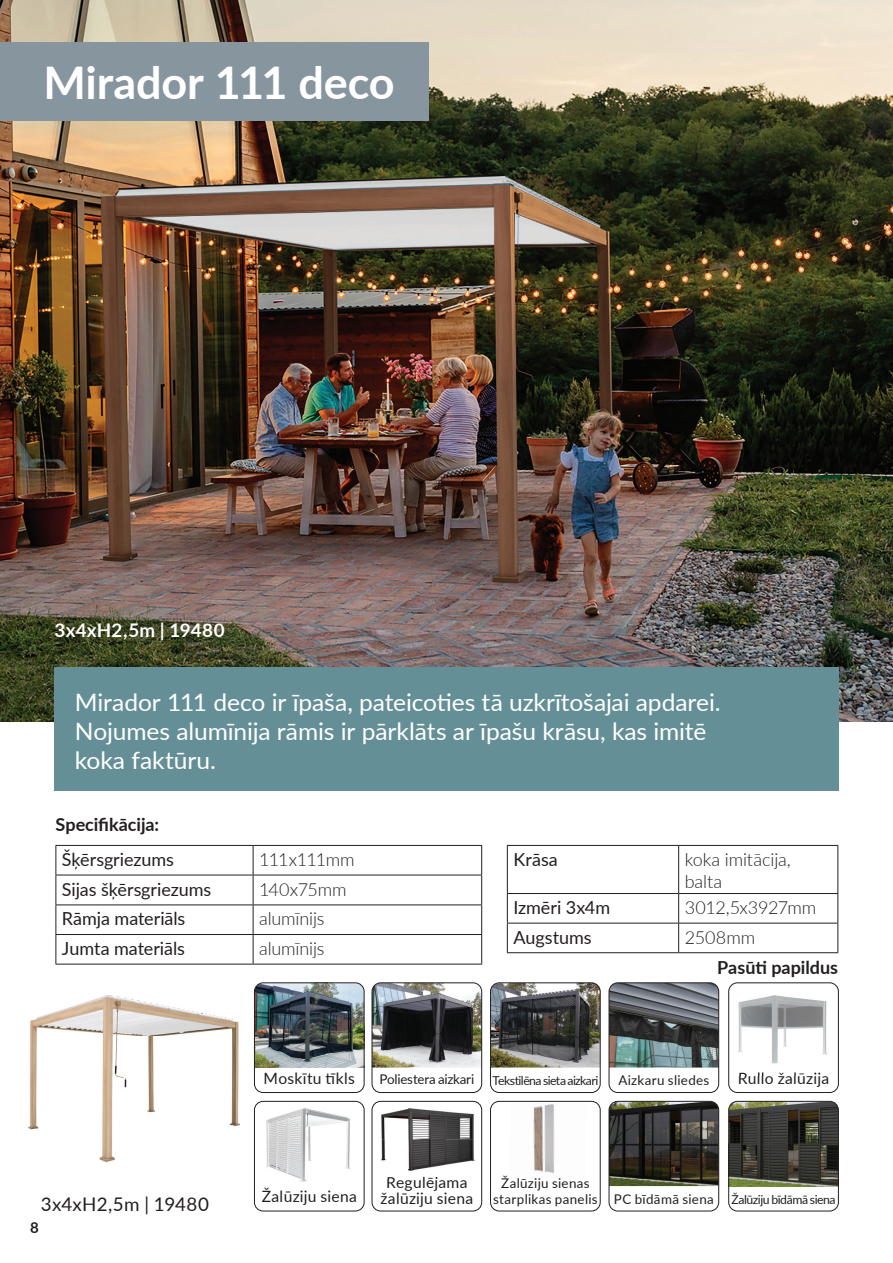
<style>
.page{position:relative;width:893px;height:1263px;background:#fff}
.page>*{position:absolute;margin:0;border:0;box-sizing:border-box;transform-origin:0 0}
.t1{font:700 45px "Lato";letter-spacing:-.005em;color:#fff}
.t2{font:24px/28.8px "Lato";letter-spacing:-.005em;color:#fff}
.t3{font:700 18.75px "Lato";letter-spacing:.015em;color:#fff}
.t4{font:18.75px "Lato";letter-spacing:.01em;color:#231f20}
.t5{font:18px "Lato";letter-spacing:-.005em;color:#231f20}
.t6{font:300 18px/21.6px "Lato";letter-spacing:-.01em;color:#231f20}
.t7{font:700 18px "Lato";color:#231f20}
.t8{font:300 18px "Lato";letter-spacing:-.04em;color:#231f20}
.t9{font:15.6px/15.6px "Lato";letter-spacing:.02em;color:#231f20;text-align:center}
.t10{font:700 15px "Lato";color:#231f20}
.t11{font:13.35px/15.6px "Lato";letter-spacing:.02em;color:#231f20;text-align:center}
.t12{font:13.35px "Lato";letter-spacing:-.015em;color:#231f20}
.t13{font:12.3px "Lato";letter-spacing:-.04em;color:#231f20}
</style>
<div class="page">
<img style="left:0;top:0;width:893px;height:722px">
<div style="left:0;top:42px;width:428px;height:79px;background:#87959f"></div>
<div style="left:54px;top:668px;width:784px;height:123px;background:#658f97"></div>
<hr style="left:56px;top:845px;width:197px;height:1px;background:#231f20">
<hr style="left:253px;top:845px;width:229px;height:1px;background:#231f20">
<hr style="left:56px;top:875px;width:197px;height:1px;background:#231f20">
<hr style="left:253px;top:875px;width:229px;height:1px;background:#231f20">
<hr style="left:56px;top:904px;width:197px;height:1px;background:#231f20">
<hr style="left:253px;top:904px;width:229px;height:1px;background:#231f20">
<hr style="left:56px;top:934px;width:197px;height:1px;background:#231f20">
<svg style="left:56px;top:846px;width:1px;height:118px"></svg>
<hr style="left:253px;top:934px;width:229px;height:1px;background:#231f20">
<svg style="left:253px;top:846px;width:1px;height:118px"></svg>
<svg style="left:481px;top:846px;width:1px;height:118px"></svg>
<hr style="left:56px;top:964px;width:197px;height:1px;background:#231f20">
<hr style="left:253px;top:964px;width:229px;height:1px;background:#231f20">
<hr style="left:507px;top:845px;width:172px;height:1px;background:#231f20">
<hr style="left:507px;top:846px;width:1px;height:47px;background:#231f20">
<hr style="left:679px;top:845px;width:159px;height:1px;background:#231f20">
<hr style="left:678px;top:846px;width:1px;height:47px;background:#231f20">
<hr style="left:837px;top:846px;width:1px;height:47px;background:#231f20">
<hr style="left:507px;top:893px;width:172px;height:1px;background:#231f20">
<hr style="left:679px;top:893px;width:159px;height:1px;background:#231f20">
<hr style="left:507px;top:923px;width:172px;height:1px;background:#231f20">
<svg style="left:507px;top:894px;width:1px;height:58px"></svg>
<hr style="left:679px;top:923px;width:159px;height:1px;background:#231f20">
<svg style="left:678px;top:894px;width:1px;height:58px"></svg>
<svg style="left:837px;top:894px;width:1px;height:58px"></svg>
<hr style="left:507px;top:952px;width:172px;height:1px;background:#231f20">
<hr style="left:679px;top:952px;width:159px;height:1px;background:#231f20">
<svg style="left:254px;top:1101px;width:110px;height:110px"></svg>
<div style="left:254px;top:1101px;width:110px;height:110px;border:1px solid #231f20;border-radius:9px"></div>
<img style="left:372px;top:983px;width:110px;height:109px">
<div style="left:372px;top:982px;width:110px;height:111px;border:1px solid #231f20;border-radius:9px"></div>
<svg style="left:372px;top:1101px;width:110px;height:110px"></svg>
<div style="left:372px;top:1101px;width:110px;height:110px;border:1px solid #231f20;border-radius:9px"></div>
<img style="left:490px;top:984px;width:109px;height:108px">
<div style="left:490px;top:982px;width:111px;height:111px;border:1px solid #231f20;border-radius:9px"></div>
<svg style="left:490px;top:1101px;width:110px;height:110px"></svg>
<div style="left:490px;top:1101px;width:111px;height:110px;border:1px solid #231f20;border-radius:9px"></div>
<svg style="left:609px;top:983px;width:110px;height:109px"></svg>
<div style="left:609px;top:982px;width:110px;height:111px;border:1px solid #231f20;border-radius:9px"></div>
<svg style="left:609px;top:1101px;width:110px;height:110px"></svg>
<div style="left:609px;top:1101px;width:110px;height:110px;border:1px solid #231f20;border-radius:9px"></div>
<svg style="left:730px;top:984px;width:108px;height:108px"></svg>
<div style="left:728px;top:982px;width:111px;height:111px;border:1px solid #231f20;border-radius:9px"></div>
<svg style="left:729px;top:1101px;width:109px;height:110px"></svg>
<div style="left:728px;top:1101px;width:111px;height:110px;border:1px solid #231f20;border-radius:9px"></div>
<img style="left:29px;top:995px;width:211px;height:166px">
<img style="left:254px;top:983px;width:110px;height:109px">
<div style="left:254px;top:982px;width:110px;height:111px;border:1px solid #231f20;border-radius:9px"></div>
<h1 class="t1" style="left:44px;top:50px;width:352px">Mirador 111 deco</h1>
<p class="t3" style="left:55px;top:616px;width:172px">3x4xH2,5m | 19480</p>
<p class="t2" style="left:75px;top:687px;width:647px">Mirador 111 deco ir īpaša, pateicoties tā uzkrītošajai apdarei.<br>Nojumes alumīnija rāmis ir pārklāts ar īpašu krāsu, kas imitē koka faktūru.</p>
<p class="t7" style="left:56px;top:811px;width:105px">Specifikācija:</p>
<p class="t5" style="left:62px;top:846px;width:114px">Šķērsgriezums</p>
<p class="t8" style="left:259px;top:847px;width:97px">111x111mm</p>
<p class="t5" style="left:62px;top:876px;width:151px">Sijas šķērsgriezums</p>
<p class="t6" style="left:259px;top:877px;width:89px">140x75mm</p>
<p class="t5" style="left:62px;top:906px;width:125px">Rāmja materiāls</p>
<p class="t6" style="left:259px;top:907px;width:67px">alumīnijs</p>
<p class="t5" style="left:62px;top:935px;width:125px">Jumta materiāls</p>
<p class="t6" style="left:259px;top:937px;width:67px">alumīnijs</p>
<p class="t5" style="left:513px;top:846px;width:46px">Krāsa</p>
<p class="t6" style="left:685px;top:848px;width:108px">koka imitācija, balta</p>
<p class="t5" style="left:513px;top:894px;width:98px">Izmēri 3x4m</p>
<p class="t6" style="left:685px;top:896px;width:133px">3012,5x3927mm</p>
<p class="t5" style="left:513px;top:924px;width:80px">Augstums</p>
<p class="t6" style="left:685px;top:926px;width:72px">2508mm</p>
<p class="t7" style="left:717px;top:954px;width:123px">Pasūti papildus</p>
<p class="t4" style="left:41px;top:1191px;width:170px">3x4xH2,5m | 19480</p>
<p class="t10" style="left:30px;top:1216px;width:10px">8</p>
<p class="t9" style="left:264px;top:1070px;width:93px">Moskītu tīkls</p>
<p class="t12" style="left:379px;top:1070px;width:96px">Poliestera aizkari</p>
<p class="t13" style="left:492px;top:1072px;width:107px">Tekstilēna sieta aizkari</p>
<p class="t11" style="left:618px;top:1072px;width:93px">Aizkaru sliedes</p>
<p class="t9" style="left:738px;top:1070px;width:93px">Rullo žalūzija</p>
<p class="t9" style="left:262px;top:1188px;width:97px">Žalūziju siena</p>
<p class="t9" style="left:380px;top:1174px;width:94px">Regulējama žalūziju siena</p>
<p class="t11" style="left:493px;top:1175px;width:106px">Žalūziju sienas starplikas panelis</p>
<p class="t11" style="left:614px;top:1190px;width:101px">PC bīdāmā siena</p>
<p class="t13" style="left:731px;top:1190px;width:106px">Žalūziju bīdāmā siena</p>
</div>
